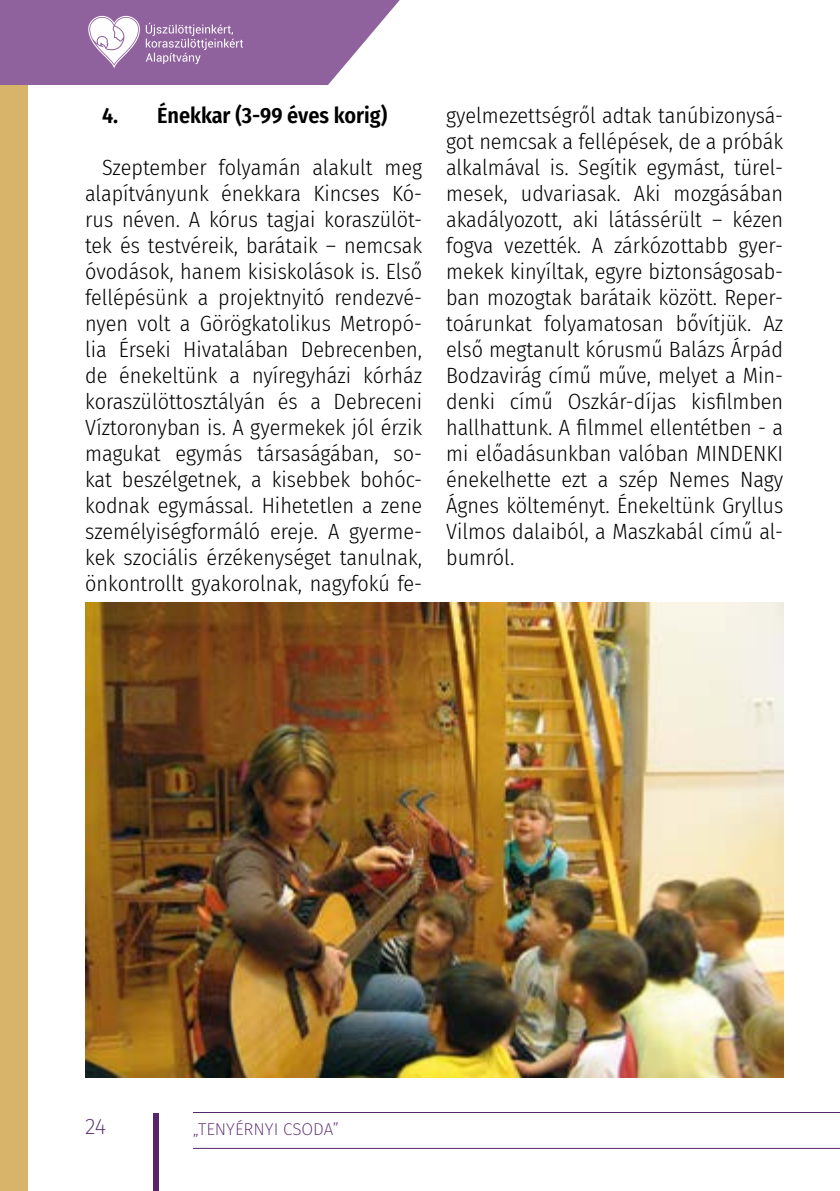
<style>
.page{position:relative;width:840px;height:1191px;background:#fff}
.page>*{position:absolute;margin:0;border:0;box-sizing:border-box;transform-origin:0 0}
.t1{font:300 22px/26px "Fira Sans Condensed";color:#000;text-align:justify}
.t2{font:600 22px "Fira Sans Condensed";color:#000}
.t3{font:200 22px "Fira Sans";color:#56256a}
.t4{font:200 17px "Fira Sans";color:#56256a}
</style>
<div class="page">
<div style="left:0;top:0;width:28px;height:1191px;background:#d7b46a"></div>
<div style="left:153px;top:1113px;width:6px;height:78px;background:#56256a"></div>
<svg style="left:0;top:0;width:400px;height:85px;background:#9e78ab"></svg>
<hr style="left:193px;top:1112px;width:646px;height:1px;background:#56256a">
<hr style="left:193px;top:1147px;width:646px;height:1px;background:#56256a">
<img style="left:85px;top:602px;width:697px;height:475px">
<p class="t2" style="left:102px;top:97px;width:286px">4. Énekkar (3-99 éves korig)</p>
<p class="t1" style="left:85px;top:154px;width:338px;text-indent:17px">Szeptember folyamán alakult meg alapítványunk énekkara Kincses Kó&shy;rus néven. A kórus tagjai koraszülöt&shy;tek és testvéreik, barátaik – nemcsak óvodások, hanem kisiskolások is. Első fellépésünk a projektnyitó rendezvé&shy;nyen volt a Görögkatolikus Metropó&shy;lia Érseki Hivatalában Debrecenben, de énekeltünk a nyíregyházi kórház koraszülöttosztályán és a Debreceni Víztoronyban is. A gyermekek jól érzik magukat egymás társaságában, so&shy;kat beszélgetnek, a kisebbek bohóc&shy;kodnak egymással. Hihetetlen a zene személyiségformáló ereje. A gyerme&shy;kek szociális érzékenységet tanulnak, önkontrollt gyakorolnak, nagyfokú fe-</p>
<p class="t1" style="left:446px;top:102px;width:338px">gyelmezettségről adtak tanúbizonysá&shy;got nemcsak a fellépések, de a próbák alkalmával is. Segítik egymást, türel&shy;mesek, udvariasak. Aki mozgásában akadályozott, aki látássérült – kézen fogva vezették. A zárkózottabb gyer&shy;mekek kinyíltak, egyre biztonságosab&shy;ban mozogtak barátaik között. Reper&shy;toárunkat folyamatosan bővítjük. Az első megtanult kórusmű Balázs Árpád Bodzavirág című műve, melyet a Min&shy;denki című Oszkár-díjas kisfilmben hallhattunk. A filmmel ellentétben - a mi előadásunkban valóban MINDENKI énekelhette ezt a szép Nemes Nagy Ágnes költeményt. Énekeltünk Gryllus Vilmos dalaiból, a Maszkabál című al&shy;bumról.</p>
<p class="t3" style="left:85px;top:1110px;width:23px">24</p>
<p class="t4" style="left:193px;top:1116px;width:147px">„TENYÉRNYI CSODA”</p>
</div>
